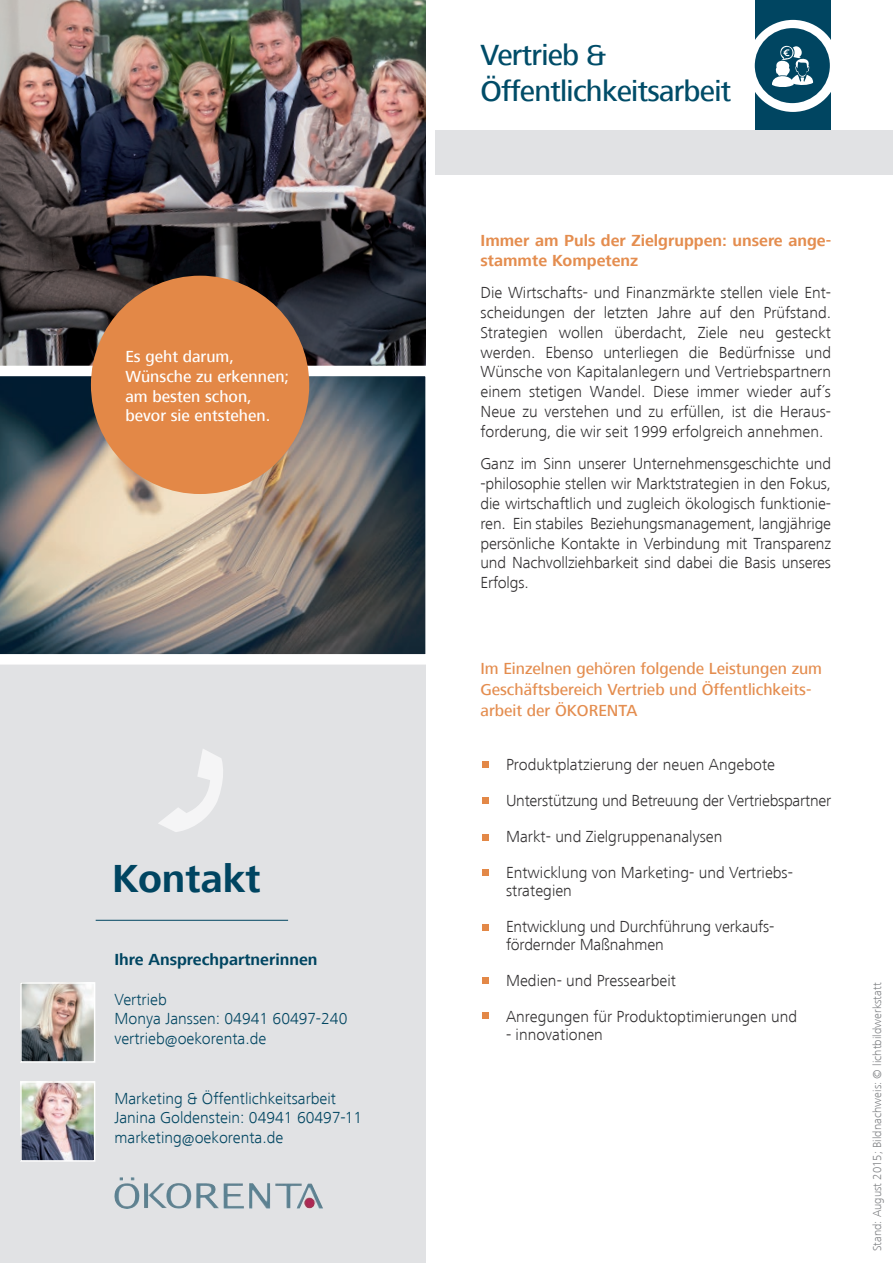
<style>
.page{position:relative;width:893px;height:1263px;background:#fff}
.page>*{position:absolute;margin:0;border:0;box-sizing:border-box;transform-origin:0 0}
.t1{font:700 40.35px "Frutiger Next LT";color:#004561}
.t2{font:500 30px/36px "Frutiger Next LT";letter-spacing:-.025em;color:#004c68}
.t3{font:300 16.5px/19.8px "Frutiger Next LT";color:#312f30;text-align:justify}
.t4{font:300 16.5px/19.8px "Frutiger Next LT";color:#004561}
.t5{font:500 16.5px/21px "Frutiger Next LT";color:#e48d4f}
.t6{font:500 16.5px/19.8px "Frutiger Next LT";color:#fff}
.t7{font:700 16.5px/19.8px "Frutiger Next LT";color:#e48d4f}
.t8{font:700 16.5px "Frutiger Next LT";color:#004561}
.t9{font:300 12px "Frutiger Next LT";color:#808285}
</style>
<div class="page">
<div style="left:436px;top:130px;width:457px;height:44px;background:#e1e2e4"></div>
<div style="left:0;top:203px;width:425px;height:1060px;background:#e1e2e4"></div>
<img style="left:119px;top:1177px;width:73px;height:31px">
<img style="left:0;top:0;width:425px;height:366px">
<img style="left:23px;top:985px;width:69px;height:75px">
<div style="left:20px;top:982px;width:75px;height:81px;border:2px solid #fff"></div>
<img style="left:23px;top:1084px;width:69px;height:75px">
<div style="left:20px;top:1081px;width:75px;height:81px;border:2px solid #fff"></div>
<div style="left:755px;top:0;width:76px;height:130px;background:#004561"></div>
<div style="left:747px;top:20px;width:92px;height:92px;background:#fff;border-radius:50%"></div>
<div style="left:755px;top:28px;width:75px;height:75px;background:#004561;border-radius:50%"></div>
<svg style="left:772px;top:45px;width:41px;height:42px"></svg>
<svg style="left:482px;top:761px;width:6px;height:6px"></svg>
<svg style="left:482px;top:797px;width:6px;height:6px"></svg>
<svg style="left:482px;top:834px;width:6px;height:6px"></svg>
<svg style="left:482px;top:869px;width:6px;height:6px"></svg>
<svg style="left:482px;top:924px;width:6px;height:6px"></svg>
<div style="left:482px;top:977px;width:6px;height:7px;background:#e38847"></div>
<div style="left:482px;top:1012px;width:6px;height:7px;background:#e38847"></div>
<svg style="left:0;top:366px;width:426px;height:298px;background:#82807d"></svg>
<svg style="left:158px;top:749px;width:65px;height:83px"></svg>
<div style="left:91px;top:276px;width:218px;height:218px;background:#e38847;border-radius:50%"></div>
<hr style="left:96px;top:920px;width:192px;height:1px;background:#004561">
<p class="t6" style="left:125px;top:347px;width:165px">Es geht darum,<br>Wünsche zu erkennen; am besten schon, bevor sie entstehen.</p>
<h1 class="t1" style="left:112px;top:856px;width:150px">Kontakt</h1>
<p class="t8" style="left:114px;top:950px;width:205px">Ihre Ansprechpartnerinnen</p>
<p class="t4" style="left:114px;top:989px;width:235px">Vertrieb<br>Monya Janssen: 04941 60497-240 vertrieb@oekorenta.de</p>
<p class="t4" style="left:114px;top:1088px;width:249px">Marketing &amp; Öffentlichkeitsarbeit<br>Janina Goldenstein: 04941 60497-11 marketing@oekorenta.de</p>
<h2 class="t2" style="left:480px;top:37px;width:252px">Vertrieb &amp;<br>Öffentlichkeitsarbeit</h2>
<p class="t7" style="left:480px;top:230px;width:352px">Immer am Puls der Zielgruppen: unsere ange&shy;stammte Kompetenz</p>
<p class="t3" style="left:480px;top:283px;width:352px">Die Wirtschafts- und Finanzmärkte stellen viele Ent&shy;scheidungen der letzten Jahre auf den Prüfstand.<br>Strategien wollen überdacht, Ziele neu gesteckt werden. Ebenso unterliegen die Bedürfnisse und Wünsche von Kapitalanlegern und Vertriebspartnern einem stetigen Wandel. Diese immer wieder auf´s Neue zu verstehen und zu erfüllen, ist die Heraus&shy;forderung, die wir seit 1999 erfolgreich annehmen.</p>
<p class="t3" style="left:480px;top:454px;width:352px">Ganz im Sinn unserer Unternehmensgeschichte und -philosophie stellen wir Marktstrategien in den Fokus, die wirtschaftlich und zugleich ökologisch funktionie&shy;ren. Ein stabiles Beziehungsmanagement, langjährige persönliche Kontakte in Verbindung mit Transparenz und Nachvollziehbarkeit sind dabei die Basis unseres Erfolgs.</p>
<p class="t5" style="left:480px;top:658px;width:343px">Im Einzelnen gehören folgende Leistungen zum<br>Geschäftsbereich Vertrieb und Öffentlichkeits&shy;arbeit der ÖKORENTA</p>
<p class="t3" style="left:480px;top:754px;width:296px">• Produktplatzierung der neuen Angebote</p>
<p class="t3" style="left:480px;top:790px;width:352px">• Unterstützung und Betreuung der Vertriebspartner</p>
<p class="t3" style="left:480px;top:826px;width:243px">• Markt- und Zielgruppenanalysen</p>
<p class="t3" style="left:506px;top:863px;width:288px;line-height:18px;text-indent:-25px">• Entwicklung von Marketing- und Vertriebs&shy;strategien</p>
<p class="t3" style="left:506px;top:917px;width:270px;line-height:18px;text-indent:-25px">• Entwicklung und Durchführung verkaufs&shy;fördernder Maßnahmen</p>
<p class="t3" style="left:480px;top:970px;width:197px">• Medien- und Pressearbeit</p>
<p class="t3" style="left:480px;top:1006px;width:318px">• Anregungen für Produktoptimierungen und</p>
<p class="t3" style="left:506px;top:1024px;width:98px">- innovationen</p>
<p class="t9" style="left:870px;top:1251px;width:270px;rotate:-90deg">Stand: August 2015; Bildnachweis: © lichtbildwerkstatt</p>
</div>
